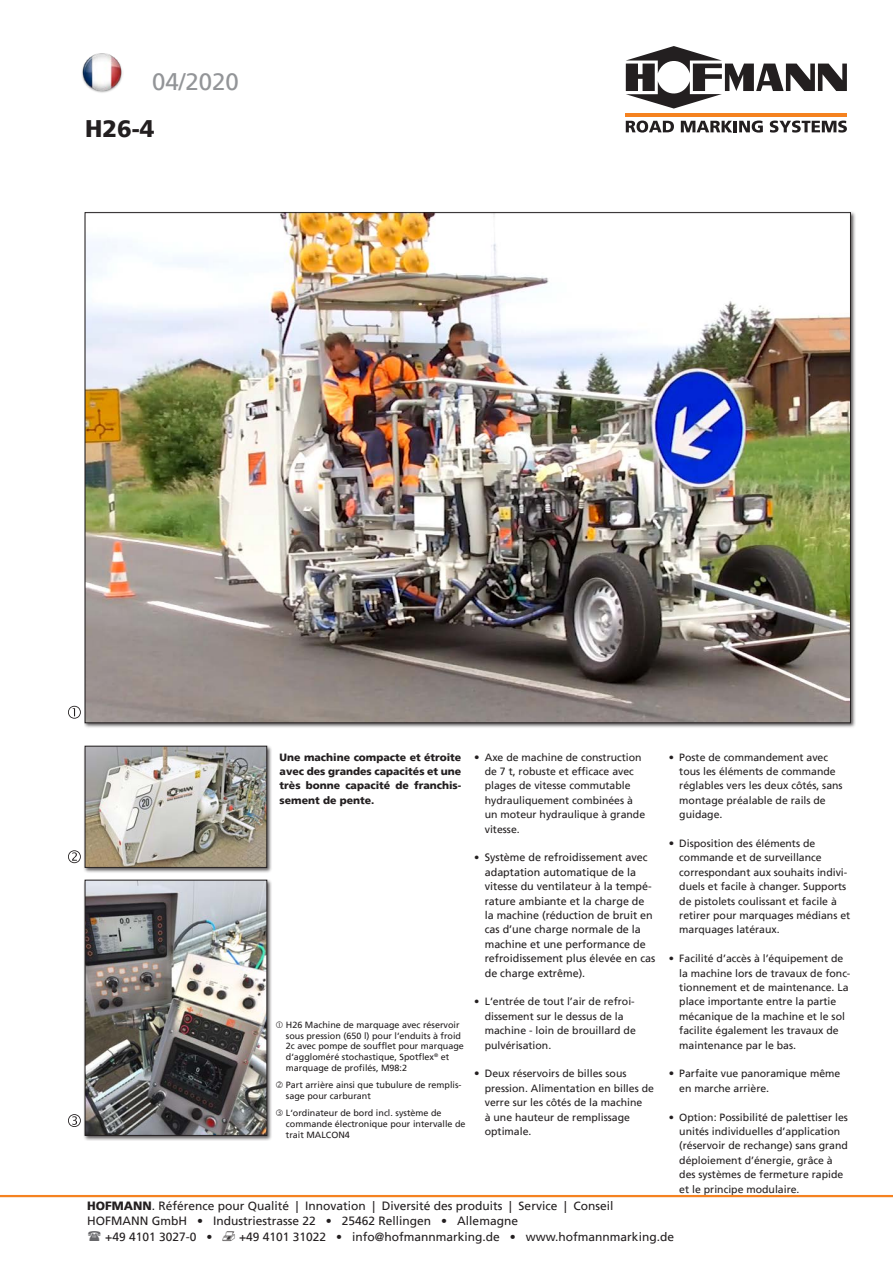
<style>
.page{position:relative;width:893px;height:1263px;background:#fff}
.page>*{position:absolute;margin:0;border:0;box-sizing:border-box;transform-origin:0 0}
.t1{font:24px "Frutiger";color:#939598}
.t2{font:900 24px "Frutiger";color:#231f20}
.t3{font:12px "Frutiger";color:#231f20}
.t4{font:10.8px/14.4px "Frutiger";color:#231f20}
.Sprechpunkte{font:10.5px/14.4px "Frutiger";color:#231f20}
.Bildsub{font:900 10.5px/14.4px "Frutiger";color:#231f20;text-align:justify}
.t5{font:9px/10.8px "Frutiger";color:#231f20}
.s1{font-size:10.8px}
.s2{font-size:10.5px}
.s3{font-weight:900}
.s4{font-family:"Mar Vo Sym";font-size:13.5px}
</style>
<div class="page">
<hr style="left:626px;top:113px;width:221px;height:3px;background:#f58220">
<svg style="left:626px;top:46px;width:221px;height:63px"></svg>
<svg style="left:626px;top:121px;width:48px;height:12px"></svg>
<svg style="left:681px;top:121px;width:82px;height:12px"></svg>
<svg style="left:770px;top:121px;width:77px;height:12px"></svg>
<img style="left:82px;top:53px;width:41px;height:40px">
<div style="left:84px;top:745px;width:189px;height:128px;background:#231f20;opacity:.75"></div>
<img style="left:87px;top:748px;width:178px;height:117px">
<div style="left:85px;top:746px;width:182px;height:121px;border:1px solid #231f20"></div>
<svg style="left:68px;top:1114px;width:13px;height:13px"></svg>
<svg style="left:68px;top:850px;width:13px;height:13px"></svg>
<svg style="left:68px;top:706px;width:13px;height:13px"></svg>
<div style="left:84px;top:879px;width:189px;height:262px;background:#231f20;opacity:.75"></div>
<img style="left:87px;top:882px;width:178px;height:251px">
<div style="left:85px;top:880px;width:182px;height:255px;border:1px solid #231f20"></div>
<hr style="left:0;top:1195px;width:893px;height:2px;background:#f58220">
<img style="left:87px;top:214px;width:762px;height:507px">
<p class="t1" style="left:152px;top:67px;width:88px">04/2020</p>
<p class="t2" style="left:85px;top:114px;width:71px">H26-4</p>
<p class="Bildsub" style="left:280px;top:750px;width:183px">Une machine compacte et étroite avec des grandes capacités et une très bonne capacité de franchis&shy;sement de pente.</p>
<p class="t5" style="left:286px;top:1019px;width:179px">H26 Machine de marquage avec réservoir sous pression (650 l) pour l‘enduits à froid 2c avec pompe de soufflet pour marquage d‘aggloméré stochastique, Spotflex<sup>®</sup> et marquage de profilés, M98:2</p>
<p class="t5" style="left:286px;top:1080px;width:177px">Part arrière ainsi que tubulure de remplis&shy;sage pour carburant</p>
<p class="t5" style="left:286px;top:1108px;width:181px">L‘ordinateur de bord incl. système de commande électronique pour intervalle de trait MALCON4</p>
<p class="Sprechpunkte" style="left:485px;top:750px;width:162px;text-indent:-11px"><span class="s1">•</span> Axe de machine de construction de 7 t, robuste et efficace avec plages de vitesse commutable hydrauliquement combinées à un moteur hydraulique à grande vitesse.</p>
<p class="t4" style="left:485px;top:850px;width:172px;text-indent:-11px"><span class="s2">•</span> Système de refroidissement avec adaptation automatique de la vitesse du ventilateur à la tempé&shy;rature ambiante et la charge de la machine (réduction de bruit en cas d’une charge normale de la machine et une performance de refroidissement plus élevée en cas de charge extrême).</p>
<p class="Sprechpunkte" style="left:485px;top:994px;width:153px;text-indent:-11px">• L‘entrée de tout l’air de refroi&shy;dissement sur le dessus de la machine - loin de brouillard de pulvérisation.</p>
<p class="Sprechpunkte" style="left:485px;top:1066px;width:171px;text-indent:-11px"><span class="s1">•</span> Deux réservoirs de billes sous pression. Alimentation en billes de verre sur les côtés de la machine<br>à une hauteur de remplissage optimale.</p>
<p class="t3" style="left:87px;top:1198px;width:528px"><span class="s3">HOFMANN</span>. Référence pour Qualité | Innovation | Diversité des produits | Service | Conseil</p>
<p class="Sprechpunkte" style="left:679px;top:750px;width:165px;text-indent:-11px">• Poste de commandement avec tous les éléments de commande réglables vers les deux côtés, sans montage préalable de rails de guidage<span class="s1">.</span></p>
<p class="Sprechpunkte" style="left:679px;top:836px;width:172px;text-indent:-11px"><span class="s1">•</span> Disposition des éléments de commande et de surveillance correspondant aux souhaits indivi&shy;duels et facile à changer. Supports de pistolets coulissant et facile à retirer pour marquages médians et marquages latéraux.</p>
<p class="Sprechpunkte" style="left:679px;top:951px;width:173px;text-indent:-11px">• Facilité d’accès à l’équipement de la machine lors de travaux de fonc&shy;tionnement et de maintenance. La place importante entre la partie mécanique de la machine et le sol facilite également les travaux de maintenance par le bas<span class="s1">.</span></p>
<p class="Sprechpunkte" style="left:679px;top:1066px;width:163px;text-indent:-11px"><span class="s1">•</span> Parfaite vue panoramique même en marche arrière<span class="s1">.</span></p>
<p class="Sprechpunkte" style="left:679px;top:1110px;width:170px;text-indent:-11px">• Option: Possibilité de palettiser les unités individuelles d’application (réservoir de rechange) sans grand déploiement d’énergie, grâce à des systèmes de fermeture rapide et le principe modulaire.</p>
<p class="t3" style="left:87px;top:1214px;width:432px">HOFMANN GmbH • Industriestrasse 22 • 25462 Rellingen • Allemagne</p>
<p class="t3" style="left:105px;top:1230px;width:570px">+49 4101 3027-0 • <span class="s4">v</span> +49 4101 31022 • info@hofmannmarking.de • www.hofmannmarking.de</p>
</div>
